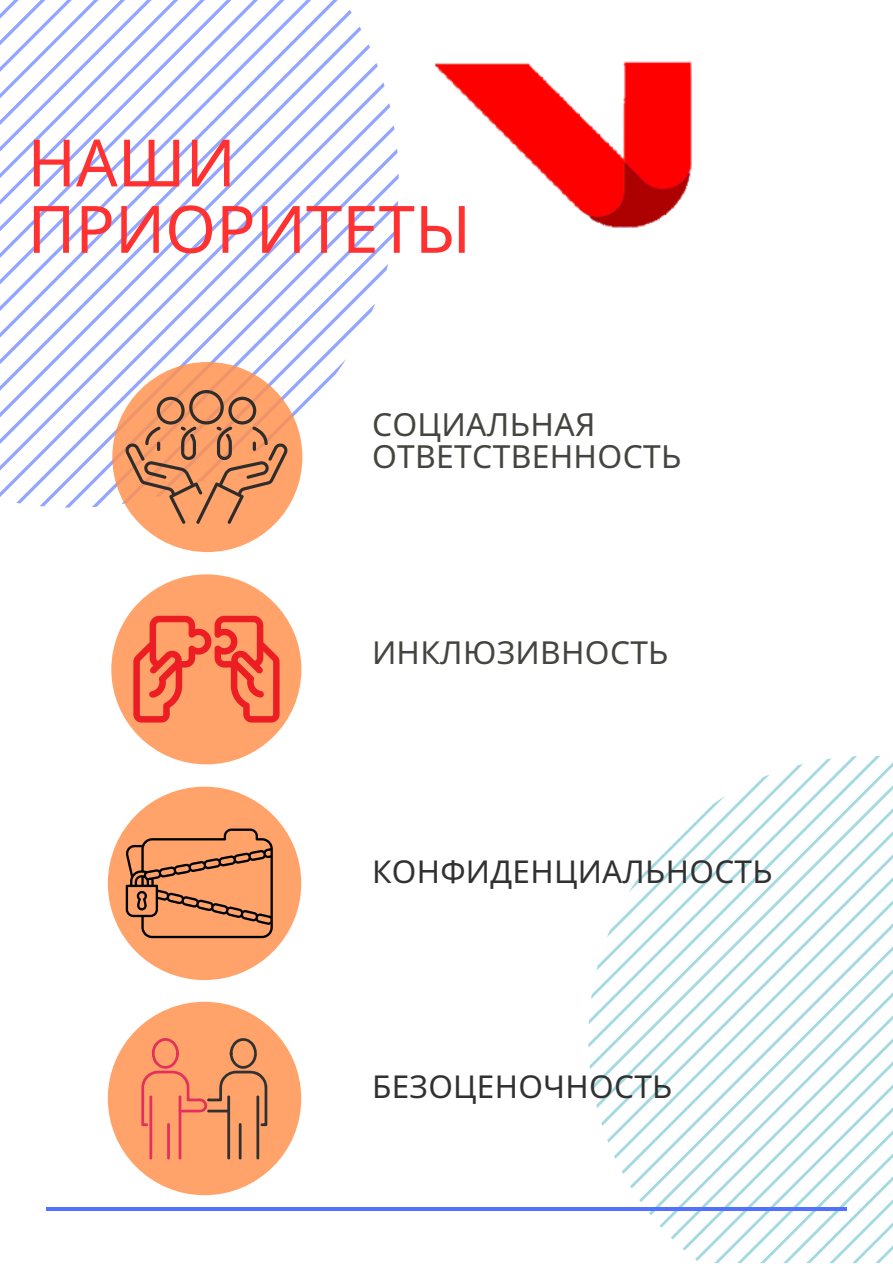
<style>
.page{position:relative;width:893px;height:1264px;background:#fff}
.page>*{position:absolute;margin:0;border:0;box-sizing:border-box;transform-origin:0 0}
.t1{font:65.4px/66.3px "Noto Sans";color:#ff3131}
.t2{font:31.8px/32.5px "Noto Sans";letter-spacing:.01em;color:#444440}
.t3{font:31.65px "Noto Sans";letter-spacing:.01em;color:#444440}
.t4{font:31.5px "Noto Sans";letter-spacing:.01em;color:#323132}
</style>
<div class="page">
<svg style="left:4px;top:0;width:334px;height:10px"></svg>
<svg style="left:0;top:10px;width:351px;height:17px"></svg>
<svg style="left:0;top:27px;width:361px;height:17px"></svg>
<svg style="left:0;top:44px;width:370px;height:19px"></svg>
<svg style="left:0;top:63px;width:378px;height:20px"></svg>
<svg style="left:0;top:83px;width:384px;height:20px"></svg>
<svg style="left:0;top:103px;width:390px;height:394px"></svg>
<svg style="left:16px;top:125px;width:378px;height:378px"></svg>
<svg style="left:40px;top:149px;width:357px;height:357px"></svg>
<svg style="left:65px;top:174px;width:333px;height:333px"></svg>
<svg style="left:92px;top:201px;width:306px;height:306px"></svg>
<svg style="left:121px;top:230px;width:274px;height:274px"></svg>
<svg style="left:155px;top:264px;width:233px;height:233px"></svg>
<svg style="left:112px;top:362px;width:190px;height:190px;background:#fea36c"></svg>
<div style="left:111px;top:574px;width:190px;height:190px;background:#ffa36a;border-radius:50%"></div>
<svg style="left:596px;top:764px;width:296px;height:498px"></svg>
<div style="left:108px;top:786px;width:193px;height:194px;background:#ffa36a;border-radius:50%"></div>
<svg style="left:46px;top:1206px;width:800px;height:4px;fill:#5271ff"></svg>
<img style="left:434px;top:61px;width:258px;height:167px">
<div style="left:108px;top:1001px;width:193px;height:194px;background:#ffa36a;border-radius:50%"></div>
<svg style="left:141px;top:1038px;width:126px;height:121px"></svg>
<svg style="left:133px;top:615px;width:146px;height:107px"></svg>
<svg style="left:125px;top:303px;width:250px;height:221px"></svg>
<svg style="left:125px;top:828px;width:148px;height:110px"></svg>
<h1 class="t1" style="left:28px;top:128px;width:445px">НАШИ<br>ПРИОРИТЕТЫ</h1>
<p class="t2" style="left:372px;top:407px;width:311px">СОЦИАЛЬНАЯ<br>ОТВЕТСТВЕННОСТЬ</p>
<p class="t3" style="left:372px;top:630px;width:298px">ИНКЛЮЗИВНОСТЬ</p>
<p class="t4" style="left:372px;top:848px;width:402px">КОНФИДЕНЦИАЛЬНОСТЬ</p>
<p class="t4" style="left:372px;top:1063px;width:302px">БЕЗОЦЕНОЧНОСТЬ</p>
</div>
